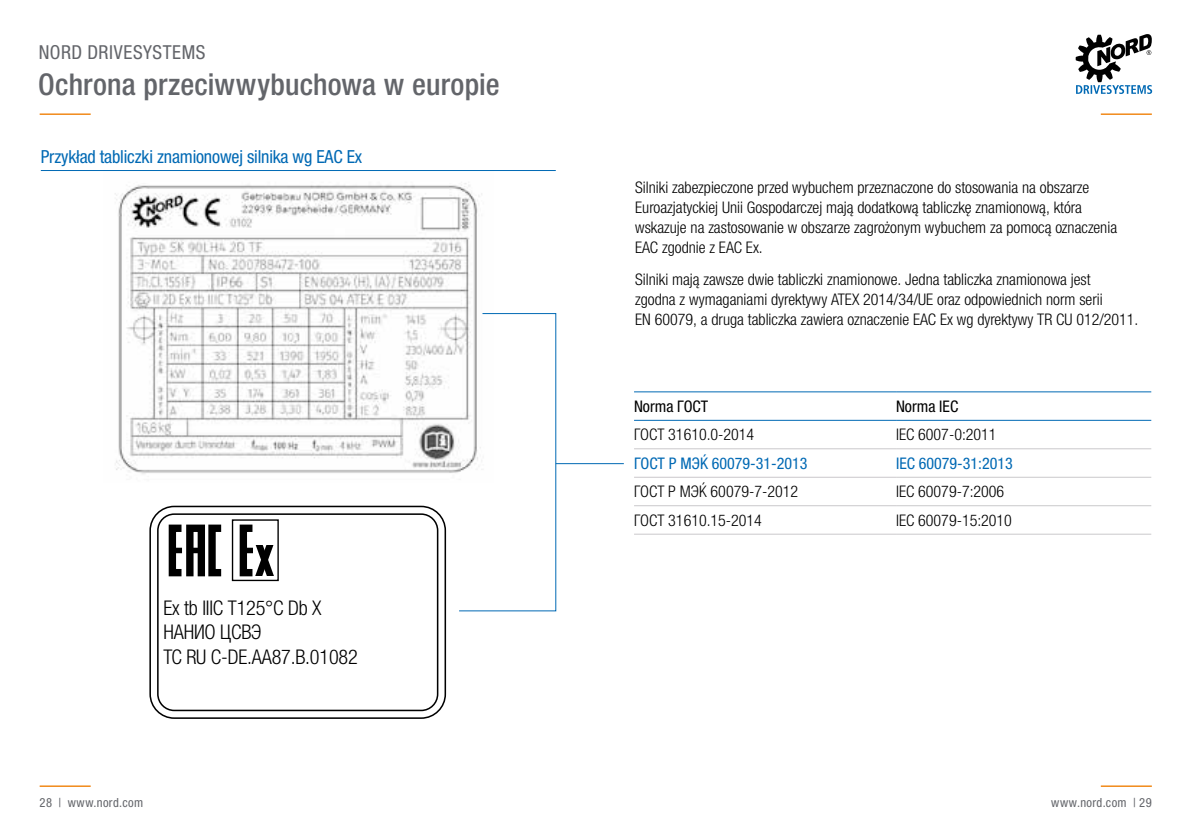
<style>
.page{position:relative;width:1191px;height:840px;background:#fff}
.page>*{position:absolute;margin:0;border:0;box-sizing:border-box;transform-origin:0 0}
.t1{font:500 condensed 30px "Helvetica Neue LTW1 G";letter-spacing:.005em;color:#63656a}
.t2{font:300 condensed 20.2px/24.2px "Helvetica Neue LTW1 G";letter-spacing:-.01em;color:#000}
.t3{font:condensed 19.2px "Helvetica Neue LTW1 G";letter-spacing:.03em;color:#63656a}
.t4{font:condensed 18px "Helvetica Neue LTW1 G";letter-spacing:-.01em;color:#0069b4}
.t5{font:300 condensed 16px/20px "Helvetica Neue LTW1 G";color:#000}
.t6{font:condensed 16px "Helvetica Neue LTW1 G";color:#0069b4}
.t7{font:condensed 16px "Helvetica Neue LTW1 G";color:#000}
.t8{font:condensed 12.6px "Helvetica Neue LTW1 G";letter-spacing:.03em;color:#63656a}
</style>
<div class="page">
<hr style="left:40px;top:113px;width:51px;height:2px;background:#ef7d00">
<hr style="left:1100px;top:113px;width:51px;height:2px;background:#ef7d00">
<hr style="left:40px;top:785px;width:51px;height:1px;background:#ef7d00">
<hr style="left:1100px;top:785px;width:51px;height:1px;background:#ef7d00">
<svg style="left:1075px;top:34px;width:77px;height:60px"></svg>
<img style="left:115px;top:183px;width:367px;height:291px">
<div style="left:149px;top:505px;width:297px;height:213px;border:2px solid #000;border-radius:24px"></div>
<div style="left:157px;top:513px;width:281px;height:197px;border:2px solid #000;border-radius:16px"></div>
<svg style="left:249px;top:545px;width:30px;height:37px"></svg>
<hr style="left:251px;top:576px;width:25px;height:3px;background:#fff">
<div style="left:169px;top:524px;width:16px;height:52px;border:7px solid #000"></div>
<div style="left:208px;top:524px;width:17px;height:52px;border:7px solid #000"></div>
<div style="left:186px;top:524px;width:19px;height:55px;border:7px solid #000"></div>
<div style="left:171px;top:547px;width:11px;height:6px;background:#000"></div>
<div style="left:190px;top:547px;width:11px;height:6px;background:#000"></div>
<div style="left:240px;top:524px;width:16px;height:52px;border:7px solid #000"></div>
<div style="left:242px;top:547px;width:11px;height:6px;background:#000"></div>
<div style="left:232px;top:519px;width:47px;height:61px;border:1px solid #000"></div>
<hr style="left:41px;top:170px;width:515px;height:1px;background:#0069b4">
<svg style="left:634px;top:449px;width:262px;height:58px"></svg>
<hr style="left:896px;top:448px;width:255px;height:1px;background:#cac9cb">
<hr style="left:896px;top:476px;width:255px;height:1px;background:#cac9cb">
<hr style="left:896px;top:505px;width:255px;height:1px;background:#cac9cb">
<hr style="left:896px;top:533px;width:255px;height:1px;background:#cac9cb">
<hr style="left:634px;top:448px;width:262px;height:1px;background:#cac8cb">
<hr style="left:634px;top:476px;width:262px;height:1px;background:#cac8cb">
<hr style="left:634px;top:505px;width:262px;height:1px;background:#cac8cb">
<hr style="left:634px;top:533px;width:262px;height:1px;background:#cac8cb">
<hr style="left:634px;top:391px;width:262px;height:1px;background:#0069b4">
<hr style="left:896px;top:391px;width:255px;height:1px;background:#0069b4">
<hr style="left:634px;top:420px;width:262px;height:1px;background:#0069b4">
<hr style="left:896px;top:420px;width:255px;height:1px;background:#0069b4">
<svg style="left:458px;top:313px;width:98px;height:298px"></svg>
<hr style="left:556px;top:463px;width:68px;height:1px;background:#0069b4">
<p class="t3" style="left:39px;top:41px;width:168px">NORD DRIVESYSTEMS</p>
<h1 class="t1" style="left:38px;top:66px;width:463px">Ochrona przeciwwybuchowa w europie</h1>
<p class="t4" style="left:41px;top:146px;width:323px">Przykład tabliczki znamionowej silnika wg EAC Ex</p>
<p class="t2" style="left:163px;top:595px;width:196px">Ex tb IIIC T125°C Db X<br>HAHИO ЦCBЭ<br>TC RU C-DE.AA87.B.01082</p>
<p class="t5" style="left:635px;top:177px;width:483px">Silniki zabezpieczone przed wybuchem przeznaczone do stosowania na obszarze Euroazjatyckiej Unii Gospodarczej mają dodatkową tabliczkę znamionową, która wskazuje na zastosowanie w obszarze zagrożonym wybuchem za pomocą oznaczenia EAC zgodnie z EAC Ex.</p>
<p class="t5" style="left:635px;top:269px;width:505px">Silniki mają zawsze dwie tabliczki znamionowe. Jedna tabliczka znamionowa jest<br>zgodna z wymaganiami dyrektywy ATEX 2014/34/UE oraz odpowiednich norm serii<br>EN 60079, a druga tabliczka zawiera oznaczenie EAC Ex wg dyrektywy TR CU 012/2011.</p>
<p class="t7" style="left:634px;top:396px;width:76px">Norma ГОСТ</p>
<p class="t7" style="left:896px;top:396px;width:64px">Norma IEC</p>
<p class="t5" style="left:634px;top:424px;width:122px">ГОСТ 31610.0-2014</p>
<p class="t5" style="left:896px;top:424px;width:102px">IEC 6007-0:2011</p>
<p class="t6" style="left:634px;top:453px;width:175px">ГОСТ P MЭЌ 60079-31-2013</p>
<p class="t6" style="left:896px;top:453px;width:118px">IEC 60079-31:2013</p>
<p class="t5" style="left:634px;top:481px;width:165px">ГОСТ P MЭЌ 60079-7-2012</p>
<p class="t5" style="left:896px;top:481px;width:110px">IEC 60079-7:2006</p>
<p class="t5" style="left:634px;top:510px;width:129px">ГОСТ 31610.15-2014</p>
<p class="t5" style="left:896px;top:510px;width:117px">IEC 60079-15:2010</p>
<p class="t8" style="left:40px;top:795px;width:105px">28 | www.nord.com</p>
<p class="t8" style="left:1051px;top:795px;width:102px">www.nord.com | 29</p>
</div>
